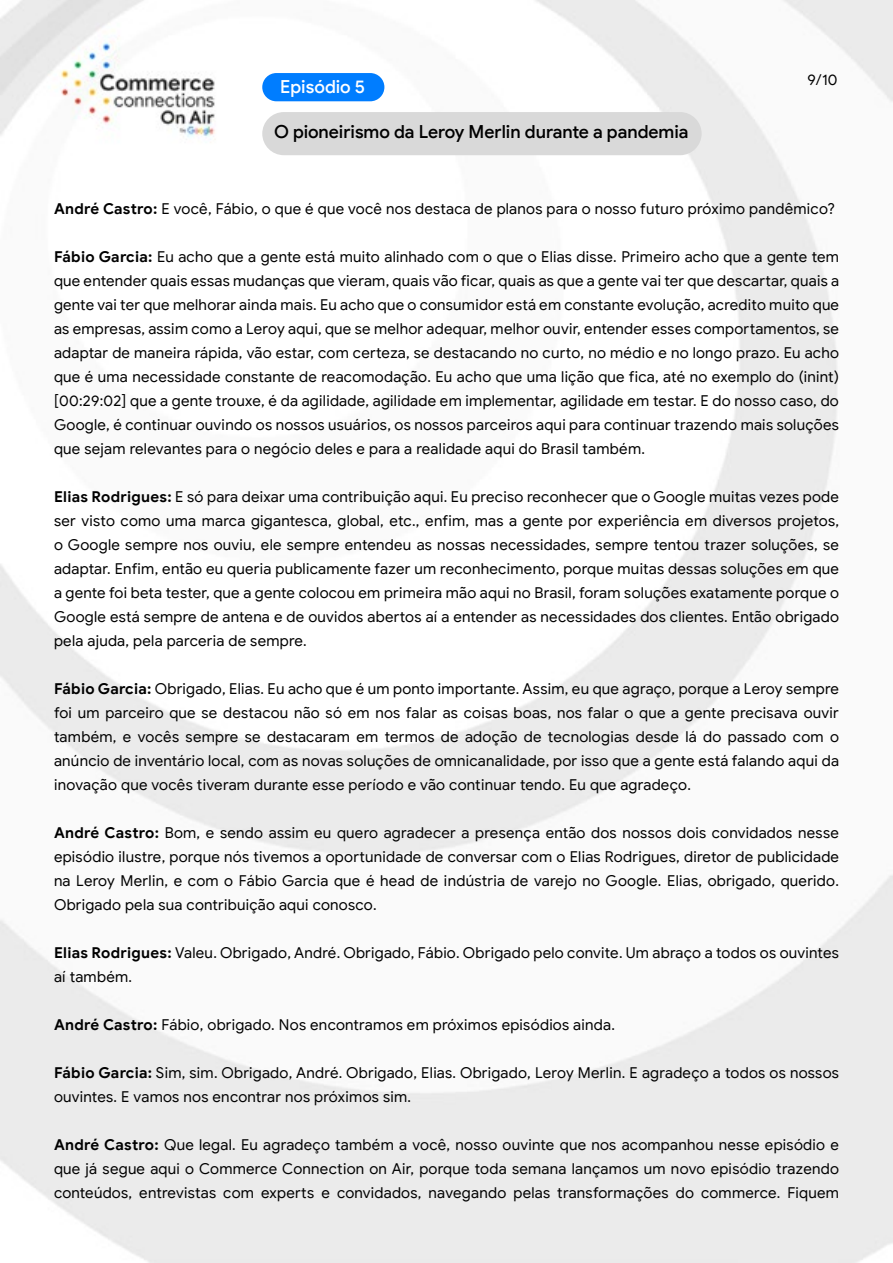
<style>
.page{position:relative;width:893px;height:1263px;background:#fff}
.page>*{position:absolute;margin:0;border:0;box-sizing:border-box;transform-origin:0 0}
.t1{font:500 18px "Google Sans Display";color:#000}
.t2{font:500 18px "Google Sans Display";color:#fff}
.t3{font:15px/24px "Google Sans";letter-spacing:.015em;color:#000;text-align:justify}
.t4{font:15px "Google Sans Display";color:#000}
.s1{font-weight:700}
</style>
<div class="page">
<img style="left:0;top:0;width:893px;height:1263px">
<div style="left:262px;top:73px;width:122px;height:28px;background:#007dff;border-radius:14px"></div>
<div style="left:262px;top:112px;width:440px;height:43px;background:#d9d9d9;border-radius:22px"></div>
<p class="t2" style="left:280px;top:76px;width:86px">Episódio 5</p>
<p class="t1" style="left:274px;top:121px;width:416px">O pioneirismo da Leroy Merlin durante a pandemia</p>
<p class="t4" style="left:807px;top:70px;width:31px">9/10</p>
<p class="t3" style="left:54px;top:197px;width:783px"><span class="s1">André Castro:</span> E você, Fábio, o que é que você nos destaca de planos para o nosso futuro próximo pandêmico?</p>
<p class="t3" style="left:54px;top:245px;width:787px"><span class="s1">Fábio Garcia:</span> Eu acho que a gente está muito alinhado com o que o Elias disse. Primeiro acho que a gente tem que entender quais essas mudanças que vieram, quais vão ficar, quais as que a gente vai ter que descartar, quais a gente vai ter que melhorar ainda mais. Eu acho que o consumidor está em constante evolução, acredito muito que as empresas, assim como a Leroy aqui, que se melhor adequar, melhor ouvir, entender esses comportamentos, se adaptar de maneira rápida, vão estar, com certeza, se destacando no curto, no médio e no longo prazo. Eu acho que é uma necessidade constante de reacomodação. Eu acho que uma lição que fica, até no exemplo do (inint) [00:29:02] que a gente trouxe, é da agilidade, agilidade em implementar, agilidade em testar. E do nosso caso, do Google, é continuar ouvindo os nossos usuários, os nossos parceiros aqui para continuar trazendo mais soluções que sejam relevantes para o negócio deles e para a realidade aqui do Brasil também.</p>
<p class="t3" style="left:54px;top:485px;width:786px"><span class="s1">Elias Rodrigues:</span> E só para deixar uma contribuição aqui. Eu preciso reconhecer que o Google muitas vezes pode ser visto como uma marca gigantesca, global, etc., enfim, mas a gente por experiência em diversos projetos, o Google sempre nos ouviu, ele sempre entendeu as nossas necessidades, sempre tentou trazer soluções, se adaptar. Enfim, então eu queria publicamente fazer um reconhecimento, porque muitas dessas soluções em que a gente foi beta tester, que a gente colocou em primeira mão aqui no Brasil, foram soluções exatamente porque o Google está sempre de antena e de ouvidos abertos aí a entender as necessidades dos clientes. Então obrigado pela ajuda, pela parceria de sempre.</p>
<p class="t3" style="left:54px;top:677px;width:786px"><span class="s1">Fábio Garcia:</span> Obrigado, Elias. Eu acho que é um ponto importante. Assim, eu que agraço, porque a Leroy sempre foi um parceiro que se destacou não só em nos falar as coisas boas, nos falar o que a gente precisava ouvir também, e vocês sempre se destacaram em termos de adoção de tecnologias desde lá do passado com o anúncio de inventário local, com as novas soluções de omnicanalidade, por isso que a gente está falando aqui da inovação que vocês tiveram durante esse período e vão continuar tendo. Eu que agradeço.</p>
<p class="t3" style="left:54px;top:821px;width:786px"><span class="s1">André Castro:</span> Bom, e sendo assim eu quero agradecer a presença então dos nossos dois convidados nesse episódio ilustre, porque nós tivemos a oportunidade de conversar com o Elias Rodrigues, diretor de publicidade na Leroy Merlin, e com o Fábio Garcia que é head de indústria de varejo no Google. Elias, obrigado, querido.<br>Obrigado pela sua contribuição aqui conosco.</p>
<p class="t3" style="left:54px;top:941px;width:786px"><span class="s1">Elias Rodrigues:</span> Valeu. Obrigado, André. Obrigado, Fábio. Obrigado pelo convite. Um abraço a todos os ouvintes aí também.</p>
<p class="t3" style="left:54px;top:1013px;width:563px"><span class="s1">André Castro:</span> Fábio, obrigado. Nos encontramos em próximos episódios ainda.</p>
<p class="t3" style="left:54px;top:1061px;width:786px"><span class="s1">Fábio Garcia:</span> Sim, sim. Obrigado, André. Obrigado, Elias. Obrigado, Leroy Merlin. E agradeço a todos os nossos ouvintes. E vamos nos encontrar nos próximos sim.</p>
<p class="t3" style="left:54px;top:1133px;width:786px"><span class="s1">André Castro:</span> Que legal. Eu agradeço também a você, nosso ouvinte que nos acompanhou nesse episódio e que já segue aqui o Commerce Connection on Air, porque toda semana lançamos um novo episódio trazendo conteúdos, entrevistas com experts e convidados, navegando pelas transformações do commerce. Fiquem</p>
</div>
